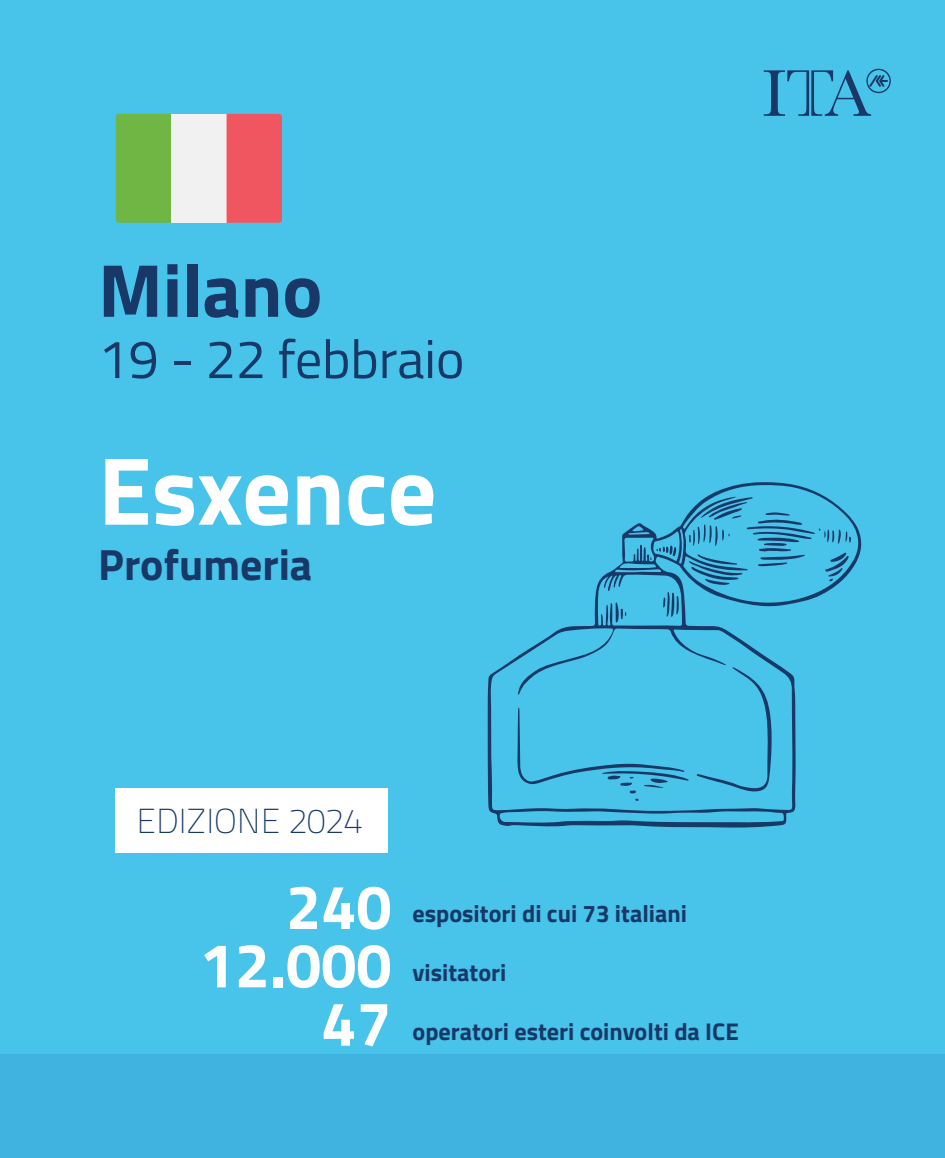
<style>
.page{position:relative;width:945px;height:1158px;background:#48c3ea}
.page>*{position:absolute;margin:0;border:0;box-sizing:border-box;transform-origin:0 0}
.t1{font:700 96.6px "Titillium Web";color:#fff}
.t2{font:700 75.16px "Titillium Web";color:#183867}
.t3{font:700 62.82px/58.4px "Titillium Web";color:#fff;text-align:right}
.t4{font:54.25px "Titillium Web";letter-spacing:-.005em;color:#183867}
.t5{font:700 43.75px "Titillium Web";color:#183867}
.t6{font:34.65px "Titillium Text 25 L 1 wt";color:#183867}
.t7{font:700 24.15px "Titillium Web";color:#183867}
</style>
<div class="page">
<div style="left:0;top:1054px;width:945px;height:104px;background:#41b3e0"></div>
<svg style="left:764px;top:69px;width:127px;height:47px"></svg>
<div style="left:116px;top:114px;width:55px;height:109px;background:#6fb644"></div>
<div style="left:171px;top:114px;width:56px;height:109px;background:#f0f1f0"></div>
<div style="left:227px;top:114px;width:55px;height:109px;background:#f0565f"></div>
<div style="left:116px;top:788px;width:272px;height:65px;background:#fff"></div>
<svg style="left:488px;top:482px;width:374px;height:346px"></svg>
<svg style="left:696px;top:667px;width:76px;height:125px"></svg>
<svg style="left:517px;top:707px;width:173px;height:94px"></svg>
<svg style="left:688px;top:497px;width:163px;height:88px"></svg>
<svg style="left:663px;top:592px;width:16px;height:25px"></svg>
<svg style="left:616px;top:602px;width:10px;height:20px"></svg>
<svg style="left:650px;top:545px;width:27px;height:15px"></svg>
<h2 class="t2" style="left:98px;top:233px;width:226px">Milano</h2>
<h3 class="t4" style="left:98px;top:319px;width:368px">19 - 22 febbraio</h3>
<h1 class="t1" style="left:98px;top:417px;width:340px">Esxence</h1>
<h3 class="t5" style="left:98px;top:531px;width:216px">Profumeria</h3>
<h3 class="t6" style="left:136px;top:796px;width:227px">EDIZIONE 2024</h3>
<h3 class="t3" style="left:200px;top:874px;width:194px">240<br>12.000<br>47</h3>
<p class="t7" style="left:413px;top:895px;width:276px">espositori di cui 73 italiani</p>
<p class="t7" style="left:413px;top:954px;width:95px">visitatori</p>
<p class="t7" style="left:413px;top:1013px;width:328px">operatori esteri coinvolti da ICE</p>
</div>
